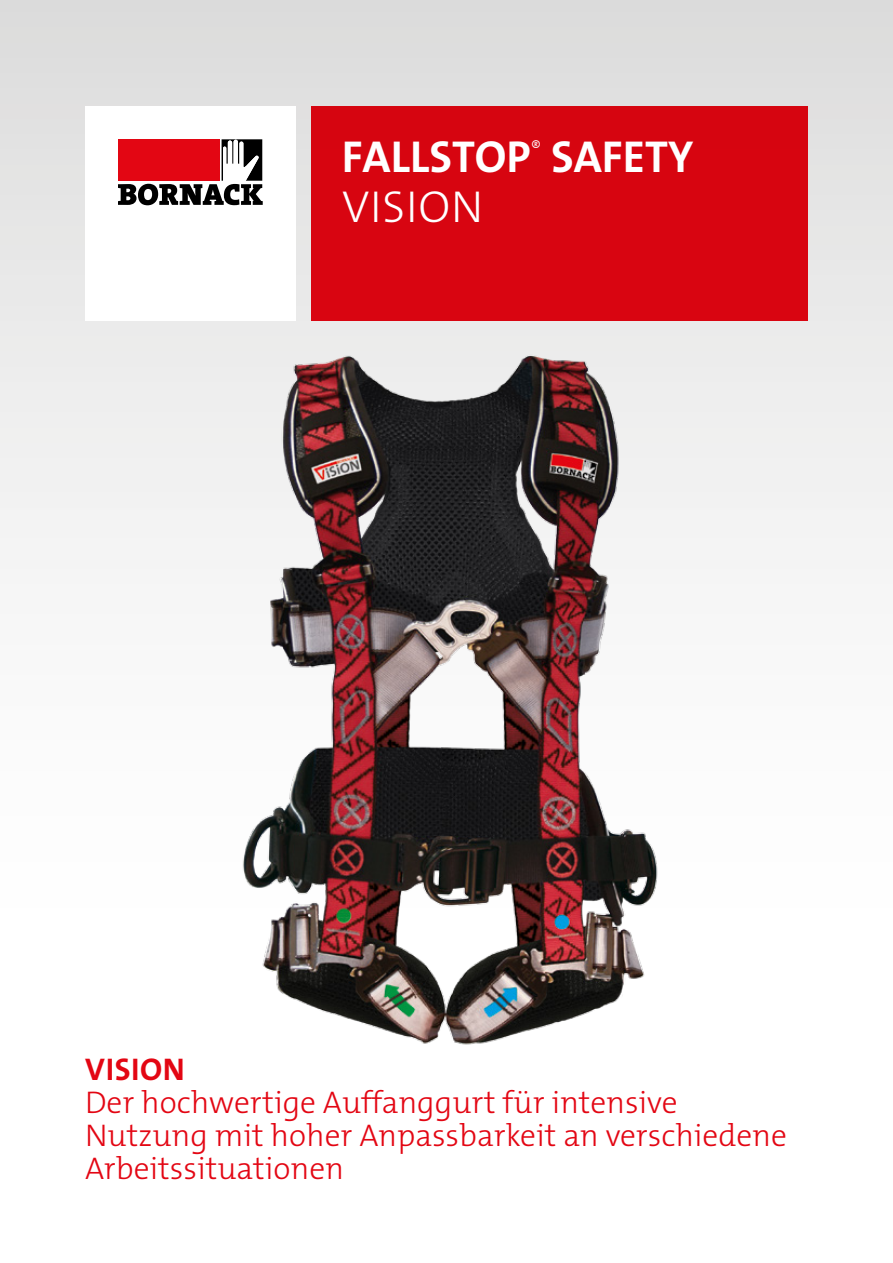
<style>
.page{position:relative;width:893px;height:1263px;background:#fff}
.page>*{position:absolute;margin:0;border:0;box-sizing:border-box;transform-origin:0 0}
.t1{font:700 45px "The Mix E2 s";color:#fff}
.t2{font:300 45px "The Mix E2 s";letter-spacing:.02em;color:#fff}
.t3{font:300 31.5px/33px "The Mix E2 s";color:#e30613}
.t4{font:700 31.5px "The Mix E2 s";letter-spacing:.02em;color:#e30613}
.t5{font:300 18.75px "The Mix E2 s";color:#fff}
</style>
<div class="page">
<div style="left:0;top:0;width:893px;height:964px;background:linear-gradient(to bottom,#ddd,#fff)"></div>
<img style="left:219px;top:345px;width:455px;height:700px">
<div style="left:85px;top:106px;width:211px;height:215px;background:#fff"></div>
<svg style="left:118px;top:139px;width:145px;height:66px"></svg>
<div style="left:312px;top:106px;width:496px;height:215px;background:#d80511"></div>
<h1 class="t1" style="left:342px;top:128px;width:191px">FALLSTOP</h1>
<p class="t5" style="left:531px;top:136px;width:12px">®</p>
<h1 class="t1" style="left:551px;top:128px;width:144px">SAFETY</h1>
<h1 class="t2" style="left:342px;top:178px;width:143px">VISION</h1>
<p class="t4" style="left:85px;top:1049px;width:101px">VISION</p>
<p class="t3" style="left:85px;top:1086px;width:703px">Der hochwertige Auffanggurt für intensive<br>Nutzung mit hoher Anpassbarkeit an verschiedene<br>Arbeitssituationen</p>
</div>
